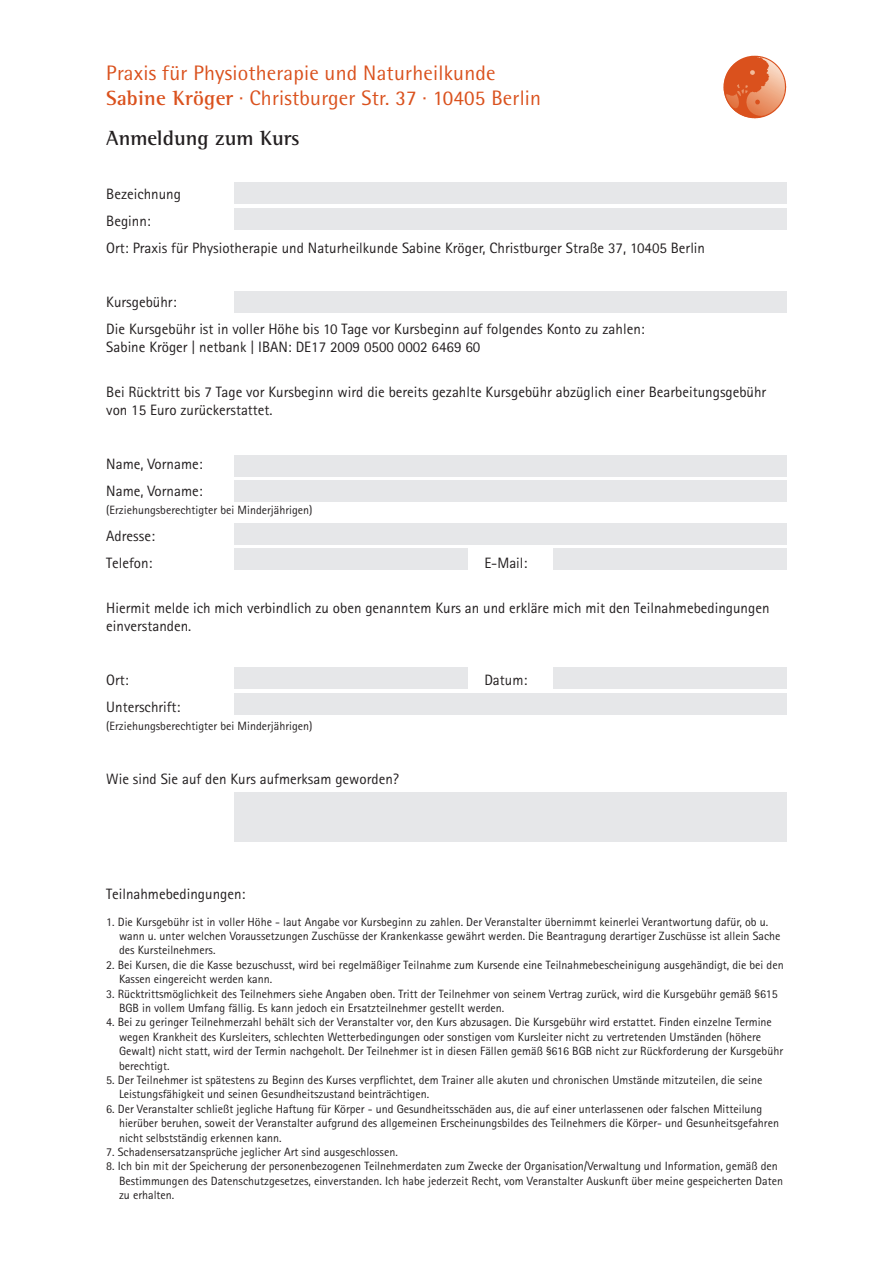
<style>
.page{position:relative;width:893px;height:1263px;background:#fff}
.page>*{position:absolute;margin:0;border:0;box-sizing:border-box;transform-origin:0 0}
.t1{font:21px/25.2px "Rotis Semi Sans";letter-spacing:.01em;color:#da511d}
.t2{font:700 21px "Rotis Semi Serif";color:#231f20}
.t3{font:15px/27px "Rotis Sans Serif";color:#231f20}
.t4{font:12px/14.4px "Rotis Sans Serif";color:#231f20}
.s1{font-family:"Rotis Semi Serif";font-weight:700}
</style>
<div class="page">
<svg style="left:724px;top:56px;width:61px;height:62px;background:#e78c63"></svg>
<img style="left:723px;top:56px;width:32px;height:55px">
<div style="left:234px;top:183px;width:553px;height:21px;background:#e6e7e9"></div>
<div style="left:234px;top:455px;width:553px;height:21px;background:#e6e7e9"></div>
<div style="left:234px;top:523px;width:553px;height:21px;background:#e6e7e9"></div>
<div style="left:234px;top:693px;width:553px;height:21px;background:#e6e7e9"></div>
<div style="left:234px;top:792px;width:553px;height:50px;background:#e6e7e9"></div>
<div style="left:234px;top:208px;width:553px;height:22px;background:#e6e7e9"></div>
<div style="left:234px;top:480px;width:553px;height:22px;background:#e6e7e9"></div>
<div style="left:234px;top:549px;width:234px;height:21px;background:#e6e7e9"></div>
<div style="left:234px;top:668px;width:234px;height:21px;background:#e6e7e9"></div>
<div style="left:553px;top:549px;width:234px;height:21px;background:#e6e7e9"></div>
<div style="left:553px;top:668px;width:234px;height:21px;background:#e6e7e9"></div>
<div style="left:234px;top:292px;width:553px;height:21px;background:#e6e7e9"></div>
<h1 class="t1" style="left:106px;top:60px;width:436px">Praxis für Physiotherapie und Naturheilkunde<br><span class="s1">Sabine Kröger</span> · Christburger Str. 37 · 10405 Berlin</h1>
<h1 class="t2" style="left:106px;top:125px;width:195px">Anmeldung zum Kurs</h1>
<p class="t3" style="left:106px;top:180px;width:600px">Bezeichnung<br>Beginn:<br>Ort: Praxis für Physiotherapie und Naturheilkunde Sabine Kröger, Christburger Straße 37, 10405 Berlin</p>
<p class="t3" style="left:106px;top:288px;width:540px">Kursgebühr:<br>Die Kursgebühr ist in voller Höhe bis 10 Tage vor Kursbeginn auf folgendes Konto zu zahlen:</p>
<p class="t3" style="left:106px;top:333px;width:376px">Sabine Kröger | netbank | IBAN: DE17 2009 0500 0002 6469 60</p>
<p class="t3" style="left:106px;top:383px;width:662px;line-height:18px">Bei Rücktritt bis 7 Tage vor Kursbeginn wird die bereits gezahlte Kursgebühr abzüglich einer Bearbeitungsgebühr von 15 Euro zurückerstattet.</p>
<p class="t3" style="left:106px;top:450px;width:98px">Name, Vorname:<br>Name, Vorname:</p>
<p class="t4" style="left:106px;top:502px;width:208px">(Erziehungsberechtigter bei Minderjährigen)</p>
<p class="t3" style="left:106px;top:522px;width:50px">Adresse:<br>Telefon:</p>
<p class="t3" style="left:484px;top:549px;width:45px">E-Mail:</p>
<p class="t3" style="left:106px;top:599px;width:665px;line-height:18px">Hiermit melde ich mich verbindlich zu oben genanntem Kurs an und erkläre mich mit den Teilnahmebedingungen einverstanden.</p>
<p class="t3" style="left:106px;top:666px;width:24px">Ort:</p>
<p class="t3" style="left:484px;top:666px;width:45px">Datum:</p>
<p class="t3" style="left:106px;top:693px;width:76px">Unterschrift:</p>
<p class="t4" style="left:106px;top:718px;width:208px">(Erziehungsberechtigter bei Minderjährigen)</p>
<p class="t3" style="left:106px;top:765px;width:294px">Wie sind Sie auf den Kurs aufmerksam geworden?</p>
<p class="t3" style="left:106px;top:880px;width:141px">Teilnahmebedingungen:</p>
<p class="t4" style="left:119px;top:914px;width:663px;text-indent:-13px">1. Die Kursgebühr ist in voller Höhe - laut Angabe vor Kursbeginn zu zahlen. Der Veranstalter übernimmt keinerlei Verantwortung dafür, ob u. wann u. unter welchen Voraussetzungen Zuschüsse der Krankenkasse gewährt werden. Die Beantragung derartiger Zuschüsse ist allein Sache des Kursteilnehmers.</p>
<p class="t4" style="left:119px;top:957px;width:666px;text-indent:-13px">2. Bei Kursen, die die Kasse bezuschusst, wird bei regelmäßiger Teilnahme zum Kursende eine Teilnahmebescheinigung ausgehändigt, die bei den<br>Kassen eingereicht werden kann.</p>
<p class="t4" style="left:119px;top:986px;width:660px;text-indent:-13px">3. Rücktrittsmöglichkeit des Teilnehmers siehe Angaben oben. Tritt der Teilnehmer von seinem Vertrag zurück, wird die Kursgebühr gemäß §615<br>BGB in vollem Umfang fällig. Es kann jedoch ein Ersatzteilnehmer gestellt werden.</p>
<p class="t4" style="left:119px;top:1015px;width:666px;text-indent:-13px">4. Bei zu geringer Teilnehmerzahl behält sich der Veranstalter vor, den Kurs abzusagen. Die Kursgebühr wird erstattet. Finden einzelne Termine wegen Krankheit des Kursleiters, schlechten Wetterbedingungen oder sonstigen vom Kursleiter nicht zu vertretenden Umständen (höhere Gewalt) nicht statt, wird der Termin nachgeholt. Der Teilnehmer ist in diesen Fällen gemäß §616 BGB nicht zur Rückforderung der Kursgebühr berechtigt.</p>
<p class="t4" style="left:119px;top:1073px;width:645px;text-indent:-13px">5. Der Teilnehmer ist spätestens zu Beginn des Kurses verpflichtet, dem Trainer alle akuten und chronischen Umstände mitzuteilen, die seine<br>Leistungsfähigkeit und seinen Gesundheitszustand beinträchtigen.</p>
<p class="t4" style="left:119px;top:1101px;width:661px;text-indent:-13px">6. Der Veranstalter schließt jegliche Haftung für Körper - und Gesundheitsschäden aus, die auf einer unterlassenen oder falschen Mitteilung hierüber beruhen, soweit der Veranstalter aufgrund des allgemeinen Erscheinungsbildes des Teilnehmers die Körper- und Gesunheitsgefahren nicht selbstständig erkennen kann.</p>
<p class="t4" style="left:106px;top:1145px;width:293px">7. Schadensersatzansprüche jeglicher Art sind ausgeschlossen.</p>
<p class="t4" style="left:119px;top:1159px;width:665px;text-indent:-13px">8. Ich bin mit der Speicherung der personenbezogenen Teilnehmerdaten zum Zwecke der Organisation/Verwaltung und Information, gemäß den<br>Bestimmungen des Datenschutzgesetzes, einverstanden. Ich habe jederzeit Recht, vom Veranstalter Auskunft über meine gespeicherten Daten zu erhalten.</p>
</div>
